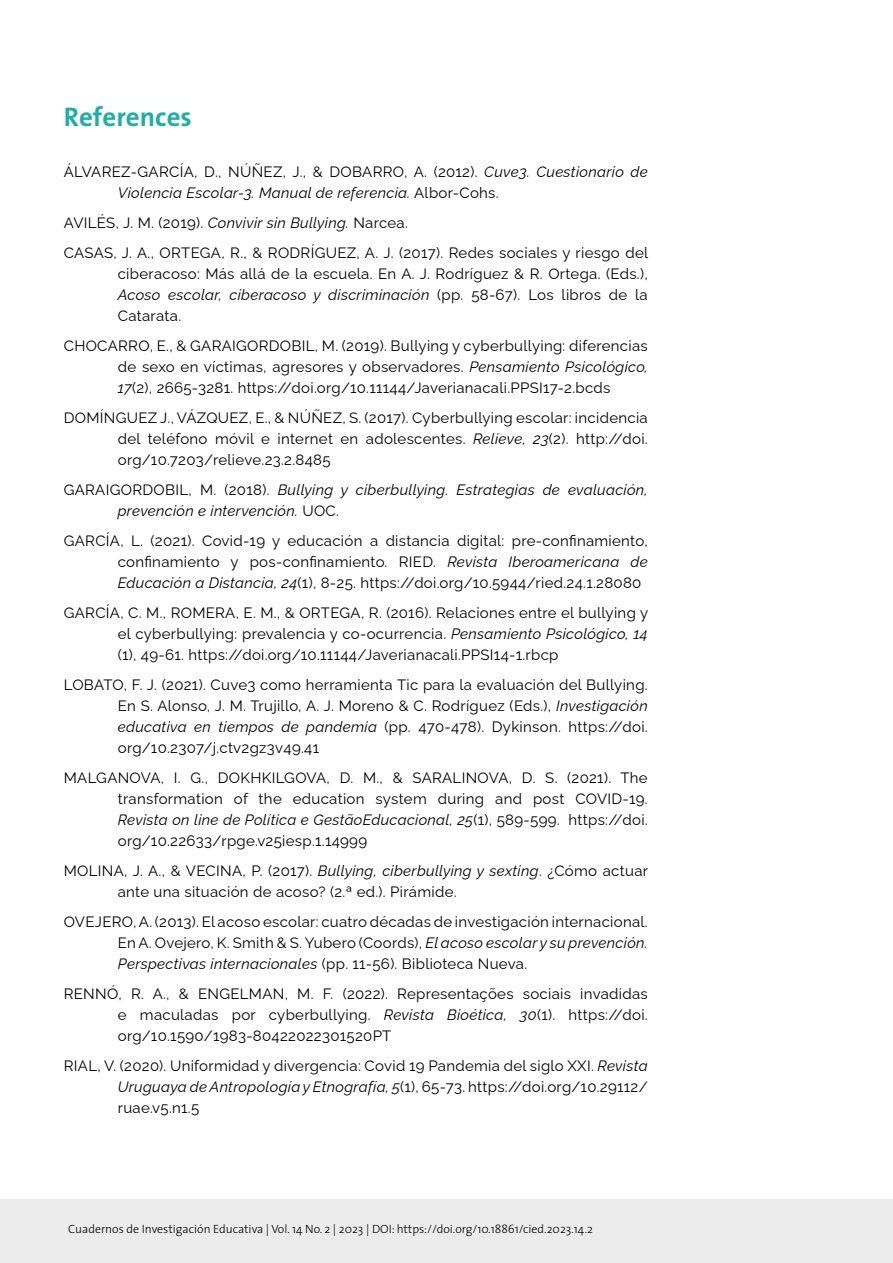
<style>
.page{position:relative;width:893px;height:1263px;background:#fff}
.page>*{position:absolute;margin:0;border:0;box-sizing:border-box;transform-origin:0 0}
.t1{font:700 27px "The Sans";color:#21ada8}
.t2{font:15px/21px "Raleway";letter-spacing:.02em;color:#000;text-align:justify}
.t3{font:italic 15px/21px "Raleway";letter-spacing:.02em;color:#000}
.t4{font:300 12px "The Sans";color:#000}
.s1{font-style:normal}
.s2{font-style:italic}
</style>
<div class="page">
<div style="left:0;top:1199px;width:893px;height:64px;background:#ececed"></div>
<h1 class="t1" style="left:64px;top:94px;width:130px">References</h1>
<p class="t3" style="left:118px;top:160px;width:531px;text-indent:-54px"><span class="s1">ÁLVAREZ-GARCÍA, D., NÚÑEZ, J., &amp; DOBARRO, A. (2012).</span> Cuve3. Cuestionario de<br>Violencia Escolar-3. Manual de referencia. <span class="s1">Albor-Cohs.</span></p>
<p class="t2" style="left:64px;top:206px;width:586px;line-height:30px">AVILÉS, J. M. (2019). <span class="s2">Convivir sin Bullying.</span> Narcea.<br>CASAS, J. A., ORTEGA, R., &amp; RODRÍGUEZ, A. J. (2017). Redes sociales y riesgo del</p>
<p class="t2" style="left:118px;top:262px;width:531px">ciberacoso: Más allá de la escuela. En A. J. Rodríguez &amp; R. Ortega. (Eds.), <span class="s2">Acoso escolar, ciberacoso y discriminación</span> (pp. 58-67). Los libros de la Catarata.</p>
<p class="t2" style="left:118px;top:334px;width:531px;text-indent:-54px">CHOCARRO, E., &amp; GARAIGORDOBIL, M. (2019). Bullying y cyberbullying: diferencias de sexo en víctimas, agresores y observadores. <span class="s2">Pensamiento Psicológico, 17</span>(2), 2665-3281. https://doi.org/10.11144/Javerianacali.PPSI17-2.bcds</p>
<p class="t2" style="left:118px;top:406px;width:531px;text-indent:-54px">DOMÍNGUEZ J., VÁZQUEZ, E., &amp; NÚÑEZ, S. (2017). Cyberbullying escolar: incidencia del teléfono móvil e internet en adolescentes. <span class="s2">Relieve, 23</span>(2). http://doi. org/10.7203/relieve.23.2.8485</p>
<p class="t3" style="left:118px;top:478px;width:531px;text-indent:-54px"><span class="s1">GARAIGORDOBIL, M. (2018).</span> Bullying y ciberbullying. Estrategias de evaluación, prevención e intervención. <span class="s1">UOC.</span></p>
<p class="t2" style="left:118px;top:529px;width:531px;text-indent:-54px">GARCÍA, L. (2021). Covid-19 y educación a distancia digital: pre-confinamiento, confinamiento y pos-confinamiento. RIED. <span class="s2">Revista Iberoamericana de Educación a Distancia, 24</span>(1), 8-25. https://doi.org/10.5944/ried.24.1.28080</p>
<p class="t2" style="left:118px;top:601px;width:532px;text-indent:-54px">GARCÍA, C. M., ROMERA, E. M., &amp; ORTEGA, R. (2016). Relaciones entre el bullying y el cyberbullying: prevalencia y co-ocurrencia. <span class="s2">Pensamiento Psicológico, 14 </span>(1), 49-61. https://doi.org/10.11144/Javerianacali.PPSI14-1.rbcp</p>
<p class="t2" style="left:118px;top:673px;width:531px;text-indent:-54px">LOBATO, F. J. (2021). Cuve3 como herramienta Tic para la evaluación del Bullying.<br>En S. Alonso, J. M. Trujillo, A. J. Moreno &amp; C. Rodríguez (Eds.), <span class="s2">Investigación educativa en tiempos de pandemia</span> (pp. 470-478). Dykinson. https://doi. org/10.2307/j.ctv2gz3v49.41</p>
<p class="t2" style="left:118px;top:766px;width:531px;text-indent:-54px">MALGANOVA, I. G., DOKHKILGOVA, D. M., &amp; SARALINOVA, D. S. (2021). The transformation of the education system during and post COVID-19.<br><span class="s2">Revista on line de Política e GestãoEducacional, 25</span>(1), 589-599. https://doi. org/10.22633/rpge.v25iesp.1.14999</p>
<p class="t2" style="left:118px;top:859px;width:532px;text-indent:-54px">MOLINA, J. A., &amp; VECINA, P. (2017). <span class="s2">Bullying, ciberbullying y sexting</span>. ¿Cómo actuar ante una situación de acoso? (2.ª ed.). Pirámide.</p>
<p class="t2" style="left:118px;top:910px;width:531px;text-indent:-54px">OVEJERO, A. (2013). El acoso escolar: cuatro décadas de investigación internacional.<br>En A. Ovejero, K. Smith &amp; S. Yubero (Coords), <span class="s2">El acoso escolar y su prevención.<br>Perspectivas internacionales</span> (pp. 11-56). Biblioteca Nueva.</p>
<p class="t2" style="left:118px;top:982px;width:531px;text-indent:-54px">RENNÓ, R. A., &amp; ENGELMAN, M. F. (2022). Representações sociais invadidas e maculadas por cyberbullying. <span class="s2">Revista Bioética, 30</span>(1). https://doi. org/10.1590/1983-80422022301520PT</p>
<p class="t2" style="left:118px;top:1054px;width:531px;text-indent:-54px">RIAL, V. (2020). Uniformidad y divergencia: Covid 19 Pandemia del siglo XXI. <span class="s2">Revista Uruguaya de Antropología y Etnografía, 5</span>(1), 65-73. https://doi.org/10.29112/ ruae.v5.n1.5</p>
<p class="t4" style="left:68px;top:1218px;width:526px">Cuadernos de Investigación Educativa | Vol. 14 No. 2 | 2023 | DOI: https://doi.org/10.18861/cied.2023.14.2</p>
</div>
